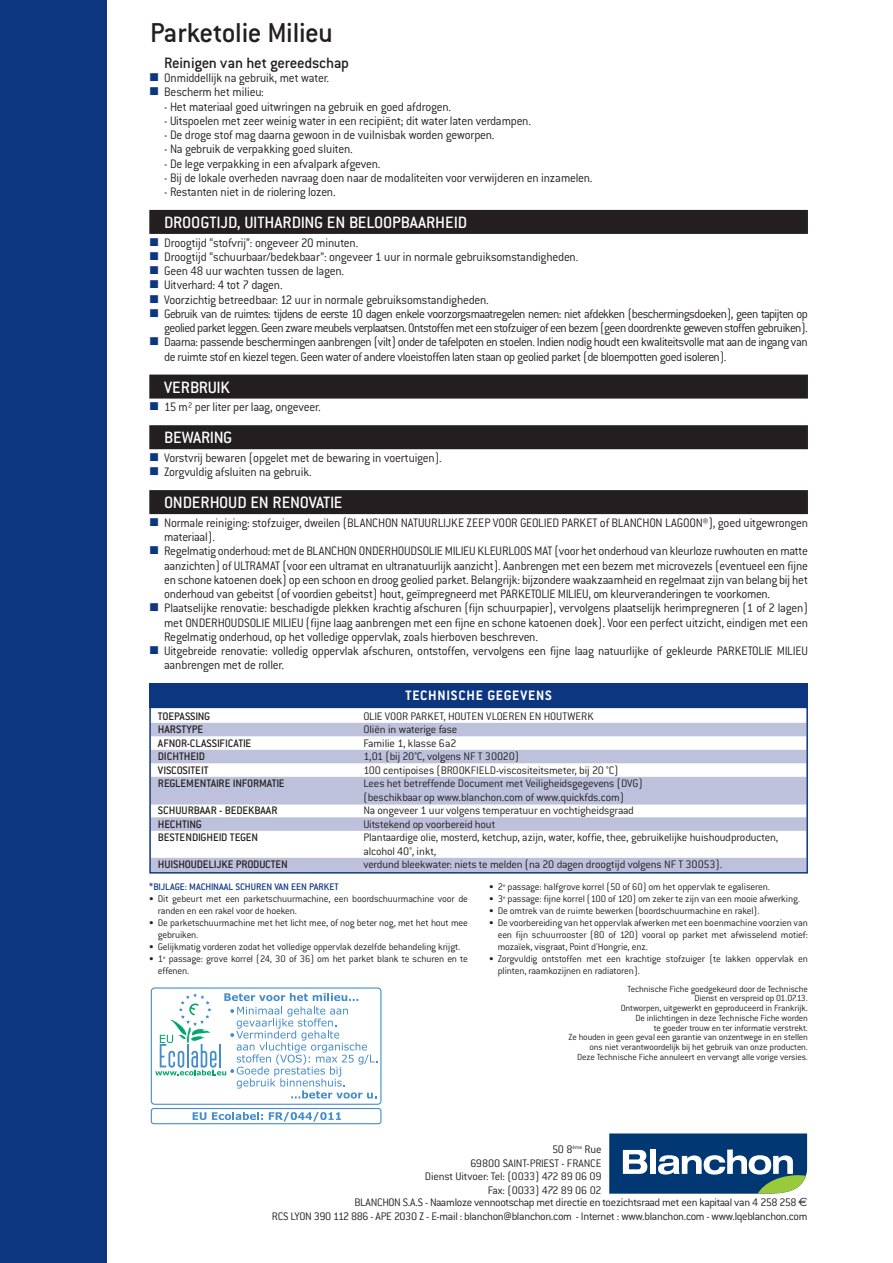
<style>
.page{position:relative;width:893px;height:1263px;background:#fff}
.page>*{position:absolute;margin:0;border:0;box-sizing:border-box;transform-origin:0 0}
.t1{font:500 30px "Conduit ITC";letter-spacing:-.015em;color:#231f20}
.t2{font:500 18px "Conduit ITC";letter-spacing:-.01em;color:#fff}
.t3{font:500 16.5px "Conduit ITC";letter-spacing:-.015em;color:#231f20}
.t4{font:700 15px "Conduit ITC";letter-spacing:.05em;color:#fff}
.t5{font:300 13.5px/14.2px "Conduit ITC";letter-spacing:-.02em;color:#231f20;scale:.95 1}
.t6{font:300 12px/13.5px "Conduit ITC";letter-spacing:-.015em;color:#231f20}
.t7{font:500 12px "Conduit ITC";color:#231f20}
.t8{font:300 10.5px/12px "Conduit ITC";letter-spacing:-.015em;color:#231f20}
.t9{font:500 10.5px "Conduit ITC";color:#0d3680}
.t10{font:300 9.75px/9.8px "Conduit ITC";letter-spacing:-.015em;color:#231f20;text-align:right}
.s1{font-family:"Euro Sans";font-weight:400}
</style>
<div class="page">
<div style="left:0;top:0;width:106px;height:1263px;background:#0d3680"></div>
<svg style="left:609px;top:1133px;width:198px;height:61px"></svg>
<div style="left:151px;top:723px;width:655px;height:13px;background:#bec1db"></div>
<div style="left:151px;top:750px;width:655px;height:13px;background:#bec1db"></div>
<div style="left:151px;top:777px;width:655px;height:14px;background:#bec1db"></div>
<div style="left:151px;top:790px;width:655px;height:14px;background:#bec1db"></div>
<div style="left:151px;top:817px;width:655px;height:14px;background:#bec1db"></div>
<div style="left:151px;top:858px;width:655px;height:14px;background:#bec1db"></div>
<div style="left:149px;top:707px;width:659px;height:166px;border:2px solid #0d3680"></div>
<div style="left:149px;top:684px;width:659px;height:24px;background:#0d3680"></div>
<div style="left:149px;top:210px;width:659px;height:24px;background:#231f20"></div>
<div style="left:149px;top:375px;width:659px;height:24px;background:#231f20"></div>
<div style="left:149px;top:425px;width:659px;height:24px;background:#231f20"></div>
<div style="left:149px;top:490px;width:659px;height:24px;background:#231f20"></div>
<div style="left:151px;top:1108px;width:230px;height:16px;border:1px solid #448dcb;border-radius:3px"></div>
<svg style="left:193px;top:1112px;width:13px;height:8px"></svg>
<svg style="left:212px;top:1112px;width:51px;height:8px"></svg>
<svg style="left:269px;top:1112px;width:72px;height:9px"></svg>
<div style="left:151px;top:987px;width:230px;height:118px;border:1px solid #448dcb;border-radius:3px"></div>
<svg style="left:155px;top:993px;width:222px;height:105px"></svg>
<h1 class="t1" style="left:150px;top:23px;width:184px">Parketolie Milieu</h1>
<p class="t3" style="left:164px;top:57px;width:186px">Reinigen van het gereedschap</p>
<p class="t5" style="left:164px;top:72px;width:175px">Onmiddellijk na gebruik, met water.<br>Bescherm het milieu:</p>
<p class="t5" style="left:164px;top:101px;width:304px">- Het materiaal goed uitwringen na gebruik en goed afdrogen.</p>
<p class="t5" style="left:164px;top:115px;width:388px">- Uitspoelen met zeer weinig water in een recipiënt; dit water laten verdampen.</p>
<p class="t5" style="left:164px;top:129px;width:349px">- De droge stof mag daarna gewoon in de vuilnisbak worden geworpen.</p>
<p class="t5" style="left:164px;top:143px;width:200px">- Na gebruik de verpakking goed sluiten.</p>
<p class="t5" style="left:164px;top:158px;width:229px">- De lege verpakking in een afvalpark afgeven.</p>
<p class="t5" style="left:164px;top:172px;width:452px">- Bij de lokale overheden navraag doen naar de modaliteiten voor verwijderen en inzamelen.</p>
<p class="t5" style="left:164px;top:186px;width:182px">- Restanten niet in de riolering lozen.</p>
<h2 class="t2" style="left:164px;top:217px;width:304px">DROOGTIJD, UITHARDING EN BELOOPBAARHEID</h2>
<p class="t5" style="left:164px;top:237px;width:679px">Droogtijd “stofvrij”: ongeveer 20 minuten.<br>Droogtijd “schuurbaar/bedekbaar”: ongeveer 1 uur in normale gebruiksomstandigheden.<br>Geen 48 uur wachten tussen de lagen.<br>Uitverhard: 4 tot 7 dagen.<br>Voorzichtig betreedbaar: 12 uur in normale gebruiksomstandigheden.<br>Gebruik van de ruimtes: tijdens de eerste 10 dagen enkele voorzorgsmaatregelen nemen: niet afdekken (beschermingsdoeken), geen tapijten op geolied parket leggen. Geen zware meubels verplaatsen. Ontstoffen met een stofzuiger of een bezem (geen doordrenkte geweven stoffen gebruiken).<br>Daarna: passende beschermingen aanbrengen (vilt) onder de tafelpoten en stoelen. Indien nodig houdt een kwaliteitsvolle mat aan de ingang van de ruimte stof en kiezel tegen. Geen water of andere vloeistoffen laten staan op geolied parket (de bloempotten goed isoleren).</p>
<h2 class="t2" style="left:164px;top:381px;width:67px">VERBRUIK</h2>
<p class="t5" style="left:164px;top:401px;width:166px">15 m² per liter per laag, ongeveer.</p>
<h2 class="t2" style="left:164px;top:432px;width:70px">BEWARING</h2>
<p class="t5" style="left:164px;top:452px;width:294px">Vorstvrij bewaren (opgelet met de bewaring in voertuigen).<br>Zorgvuldig afsluiten na gebruik.</p>
<h2 class="t2" style="left:164px;top:497px;width:180px">ONDERHOUD EN RENOVATIE</h2>
<p class="t5" style="left:164px;top:517px;width:679px">Normale reiniging: stofzuiger, dweilen (BLANCHON NATUURLIJKE ZEEP VOOR GEOLIED PARKET of BLANCHON LAGOON®), goed uitgewrongen materiaal).<br>Regelmatig onderhoud: met de BLANCHON ONDERHOUDSOLIE MILIEU KLEURLOOS MAT (voor het onderhoud van kleurloze ruwhouten en matte aanzichten) of ULTRAMAT (voor een ultramat en ultranatuurlijk aanzicht). Aanbrengen met een bezem met microvezels (eventueel een fijne en schone katoenen doek) op een schoon en droog geolied parket. Belangrijk: bijzondere waakzaamheid en regelmaat zijn van belang bij het onderhoud van gebeitst (of voordien gebeitst) hout, geïmpregneerd met PARKETOLIE MILIEU, om kleurveranderingen te voorkomen.<br>Plaatselijke renovatie: beschadigde plekken krachtig afschuren (fijn schuurpapier), vervolgens plaatselijk herimpregneren (1 of 2 lagen) met ONDERHOUDSOLIE MILIEU (fijne laag aanbrengen met een fijne en schone katoenen doek). Voor een perfect uitzicht, eindigen met een Regelmatig onderhoud, op het volledige oppervlak, zoals hierboven beschreven.<br>Uitgebreide renovatie: volledig oppervlak afschuren, ontstoffen, vervolgens een fijne laag natuurlijke of gekleurde PARKETOLIE MILIEU aanbrengen met de roller.</p>
<p class="t4" style="left:406px;top:691px;width:148px">TECHNISCHE GEGEVENS</p>
<p class="t7" style="left:158px;top:712px;width:54px">TOEPASSING</p>
<p class="t6" style="left:363px;top:711px;width:232px">OLIE VOOR PARKET, HOUTEN VLOEREN EN HOUTWERK</p>
<p class="t7" style="left:158px;top:726px;width:47px">HARSTYPE</p>
<p class="t6" style="left:363px;top:724px;width:95px">Oliën in waterige fase</p>
<p class="t7" style="left:158px;top:739px;width:95px">AFNOR-CLASSIFICATIE</p>
<p class="t6" style="left:363px;top:738px;width:95px">Familie 1, klasse 6a2</p>
<p class="t7" style="left:158px;top:753px;width:49px">DICHTHEID</p>
<p class="t6" style="left:363px;top:751px;width:157px">1,01 (bij 20°C, volgens NF T 30020)</p>
<p class="t7" style="left:158px;top:766px;width:52px">VISCOSITEIT</p>
<p class="t6" style="left:363px;top:765px;width:257px">100 centipoises (BROOKFIELD-viscositeitsmeter, bij 20 °C)</p>
<p class="t7" style="left:158px;top:780px;width:128px">REGLEMENTAIRE INFORMATIE</p>
<p class="t6" style="left:363px;top:778px;width:281px">Lees het betreffende Document met Veiligheidsgegevens (DVG) (beschikbaar op www.blanchon.com of www.quickfds.com)</p>
<p class="t7" style="left:158px;top:807px;width:121px">SCHUURBAAR - BEDEKBAAR</p>
<p class="t6" style="left:363px;top:805px;width:272px">Na ongeveer 1 uur volgens temperatuur en vochtigheidsgraad</p>
<p class="t7" style="left:158px;top:820px;width:45px">HECHTING</p>
<p class="t6" style="left:363px;top:819px;width:133px">Uitstekend op voorbereid hout</p>
<p class="t7" style="left:158px;top:834px;width:102px">BESTENDIGHEID TEGEN</p>
<p class="t6" style="left:363px;top:832px;width:416px">Plantaardige olie, mosterd, ketchup, azijn, water, koffie, thee, gebruikelijke huishoudproducten, alcohol 40°, inkt,</p>
<p class="t7" style="left:158px;top:861px;width:132px">HUISHOUDELIJKE PRODUCTEN</p>
<p class="t6" style="left:363px;top:859px;width:360px">verdund bleekwater: niets te melden (na 20 dagen droogtijd volgens NF T 30053).</p>
<p class="t9" style="left:149px;top:883px;width:191px">*BIJLAGE: MACHINAAL SCHUREN VAN EEN PARKET</p>
<p class="t8" style="left:158px;top:894px;width:312px;text-indent:-8px">• Dit gebeurt met een parketschuurmachine, een boordschuurmachine voor de randen en een rakel voor de hoeken.</p>
<p class="t8" style="left:158px;top:918px;width:312px;text-indent:-8px">• De parketschuurmachine met het licht mee, of nog beter nog, met het hout mee gebruiken.</p>
<p class="t8" style="left:149px;top:942px;width:313px">• Gelijkmatig vorderen zodat het volledige oppervlak dezelfde behandeling krijgt.</p>
<p class="t8" style="left:158px;top:954px;width:312px;text-indent:-8px">• 1<sup>e</sup> passage: grove korrel (24, 30 of 36) om het parket blank te schuren en te effenen.</p>
<p class="t8" style="left:489px;top:882px;width:282px">• 2<sup>e</sup> passage: halfgrove korrel (50 of 60) om het oppervlak te egaliseren.</p>
<p class="t8" style="left:489px;top:894px;width:312px">• 3<sup>e</sup> passage: fijne korrel (100 of 120) om zeker te zijn van een mooie afwerking.</p>
<p class="t8" style="left:489px;top:906px;width:272px">• De omtrek van de ruimte bewerken (boordschuurmachine en rakel).</p>
<p class="t8" style="left:498px;top:918px;width:312px;text-align:justify;text-indent:-8px">• De voorbereiding van het oppervlak afwerken met een boenmachine voorzien van een fijn schuurrooster (80 of 120) vooral op parket met afwisselend motief: mozaïek, visgraat, Point d'Hongrie, enz.</p>
<p class="t8" style="left:498px;top:954px;width:312px;text-indent:-8px">• Zorgvuldig ontstoffen met een krachtige stofzuiger (te lakken oppervlak en plinten, raamkozijnen en radiatoren).</p>
<p class="t10" style="left:569px;top:985px;width:241px">Technische Fiche goedgekeurd door de Technische<br>Dienst en verspreid op 01.07.13.<br>Ontworpen, uitgewerkt en geproduceerd in Frankrijk.<br>De inlichtingen in deze Technische Fiche worden<br>te goeder trouw en ter informatie verstrekt.<br>Ze houden in geen geval een garantie van onzentwege in en stellen ons niet verantwoordelijk bij het gebruik van onze producten.<br>Deze Technische Fiche annuleert en vervangt alle vorige versies.</p>
<p class="t6" style="left:552px;top:1144px;width:51px">50 8<sup>ème</sup> Rue</p>
<p class="t6" style="left:470px;top:1157px;width:133px">69800 SAINT-PRIEST - FRANCE</p>
<p class="t6" style="left:425px;top:1171px;width:178px">Dienst Uitvoer: Tel: (0033) 472 89 06 09</p>
<p class="t6" style="left:488px;top:1184px;width:115px">Fax: (0033) 472 89 06 02</p>
<p class="t6" style="left:354px;top:1197px;width:455px">BLANCHON S.A.S - Naamloze vennootschap met directie en toezichtsraad met een kapitaal van 4 258 258 <span class="s1">€</span></p>
<p class="t6" style="left:272px;top:1210px;width:537px">RCS LYON 390 112 886 - APE 2030 Z - E-mail : blanchon@blanchon.com - Internet : www.blanchon.com - www.lqeblanchon.com</p>
</div>
